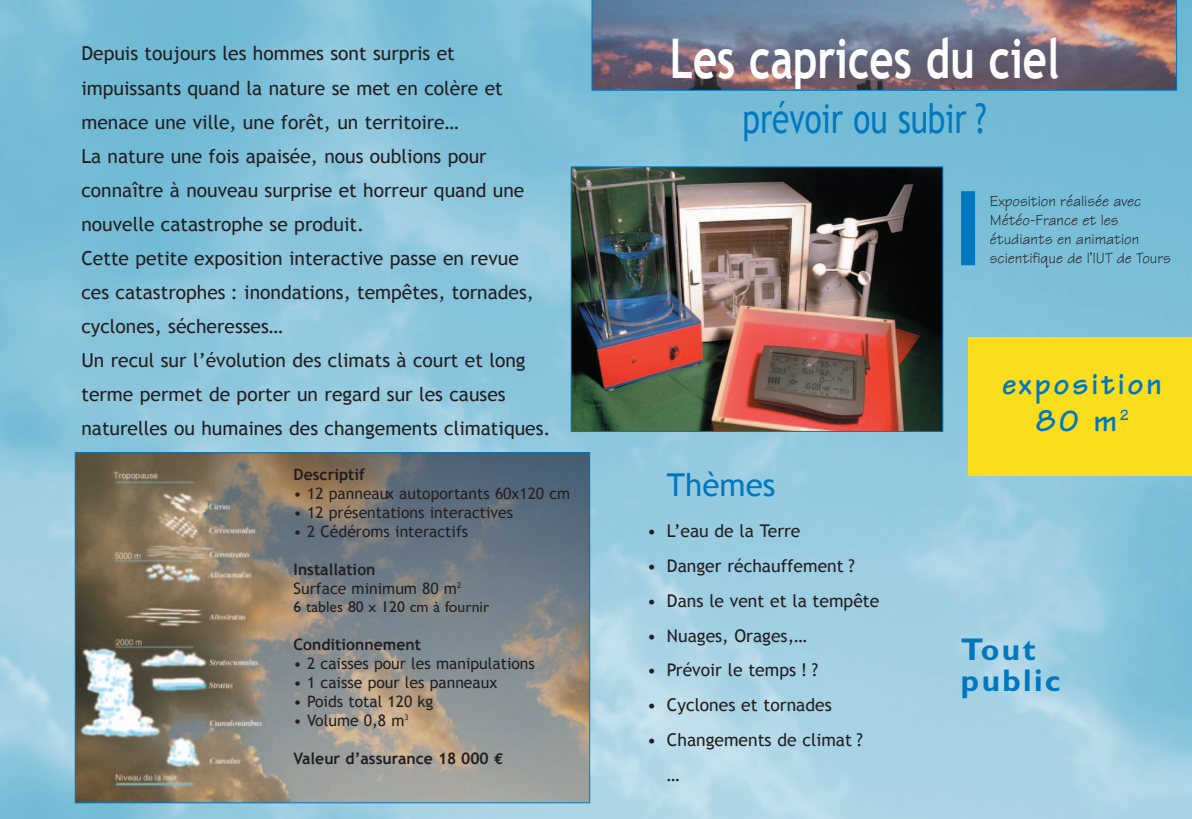
<style>
.page{position:relative;width:1192px;height:819px;background:#fff}
.page>*{position:absolute;margin:0;border:0;box-sizing:border-box;transform-origin:0 0}
.t1{font:700 54.6px "Trebuchet MS";color:#fff;scale:.77 1}
.t2{font:40.95px "Trebuchet MS";color:#0078bf;scale:.77 1}
.t3{font:700 31.5px/36.8px "Tekton";letter-spacing:.09em;color:#0078bf;text-align:center}
.t4{font:700 31.5px/31.5px "Gill Sans";letter-spacing:.075em;color:#0078bf}
.t5{font:31.5px "Trebuchet MS";color:#0078bf}
.t6{font:19.25px/34.1px "Trebuchet MS";color:#231f20}
.t7{font:17.5px/34.8px "Trebuchet MS";color:#231f20}
.t8{font:15.75px/18.9px "Trebuchet MS";color:#231f20}
.t9{font:15.75px/18.9px "Tekton";color:#231f20}
.t10{font:700 15.75px "Trebuchet MS";color:#231f20}
.t11{font:15.75px "Gill Sans";color:#231f20}
.s1{font-weight:700}
.s2{font-family:"Euro Mono"}
</style>
<div class="page">
<img style="left:0;top:0;width:1192px;height:819px">
<svg style="left:591px;top:0;width:586px;height:91px;background:#767183"></svg>
<img style="left:77px;top:454px;width:511px;height:347px">
<img style="left:573px;top:168px;width:368px;height:262px">
<div style="left:571px;top:166px;width:372px;height:266px;border:1px solid #0078bf"></div>
<div style="left:968px;top:337px;width:224px;height:139px;background:#fadd1d"></div>
<div style="left:961px;top:191px;width:14px;height:74px;background:#0078bf"></div>
<p class="t6" style="left:81px;top:36px;width:471px">Depuis toujours les hommes sont surpris et impuissants quand la nature se met en colère et menace une ville, une forêt, un territoire…<br>La nature une fois apaisée, nous oublions pour connaître à nouveau surprise et horreur quand une nouvelle catastrophe se produit.<br>Cette petite exposition interactive passe en revue ces catastrophes : inondations, tempêtes, tornades, cyclones, sécheresses…<br>Un recul sur l’évolution des climats à court et long terme permet de porter un regard sur les causes naturelles ou humaines des changements climatiques.</p>
<p class="t10" style="left:294px;top:465px;width:73px">Descriptif</p>
<p class="t8" style="left:294px;top:484px;width:278px">• 12 panneaux autoportants 60x120 cm</p>
<p class="t8" style="left:294px;top:503px;width:221px">• 12 présentations interactives</p>
<p class="t8" style="left:294px;top:522px;width:176px">• 2 Cédéroms interactifs</p>
<p class="t8" style="left:294px;top:560px;width:169px"><span class="s1">Installation<br></span>Surface minimum 80 m<sup>2</sup></p>
<p class="t11" style="left:294px;top:601px;width:197px">6 tables 80 x 120 cm à fournir</p>
<p class="t10" style="left:294px;top:635px;width:129px">Conditionnement</p>
<p class="t8" style="left:294px;top:654px;width:243px">• 2 caisses pour les manipulations</p>
<p class="t8" style="left:294px;top:673px;width:205px">• 1 caisse pour les panneaux</p>
<p class="t8" style="left:294px;top:692px;width:141px">• Poids total 120 kg</p>
<p class="t8" style="left:294px;top:711px;width:117px">• Volume 0,8 m<sup>3</sup></p>
<p class="t10" style="left:294px;top:750px;width:211px">Valeur d’assurance 18 000 <span class="s2">€</span></p>
<h1 class="t1" style="left:670px;top:27px;width:507px">Les caprices du ciel</h1>
<h2 class="t2" style="left:742px;top:95px;width:318px">prévoir ou subir ?</h2>
<p class="t9" style="left:990px;top:194px;width:183px">Exposition réalisée avec<br>Météo-France et les étudiants en animation scientifique de l’IUT de Tours</p>
<h3 class="t5" style="left:667px;top:466px;width:110px">Thèmes</h3>
<p class="t7" style="left:647px;top:514px;width:155px">• L’eau de la Terre</p>
<p class="t7" style="left:647px;top:548px;width:209px">• Danger réchauffement ?</p>
<p class="t7" style="left:647px;top:583px;width:234px">• Dans le vent et la tempête</p>
<p class="t7" style="left:647px;top:618px;width:161px">• Nuages, Orages,…</p>
<p class="t7" style="left:647px;top:653px;width:173px">• Prévoir le temps ! ?</p>
<p class="t7" style="left:647px;top:688px;width:186px">• Cyclones et tornades</p>
<p class="t7" style="left:667px;top:722px;width:198px;text-indent:-20px">• Changements de climat ? …</p>
<h3 class="t3" style="left:1002px;top:370px;width:162px">exposition<br>80 m<sup>2</sup></h3>
<h3 class="t4" style="left:961px;top:637px;width:101px">Tout public</h3>
</div>
